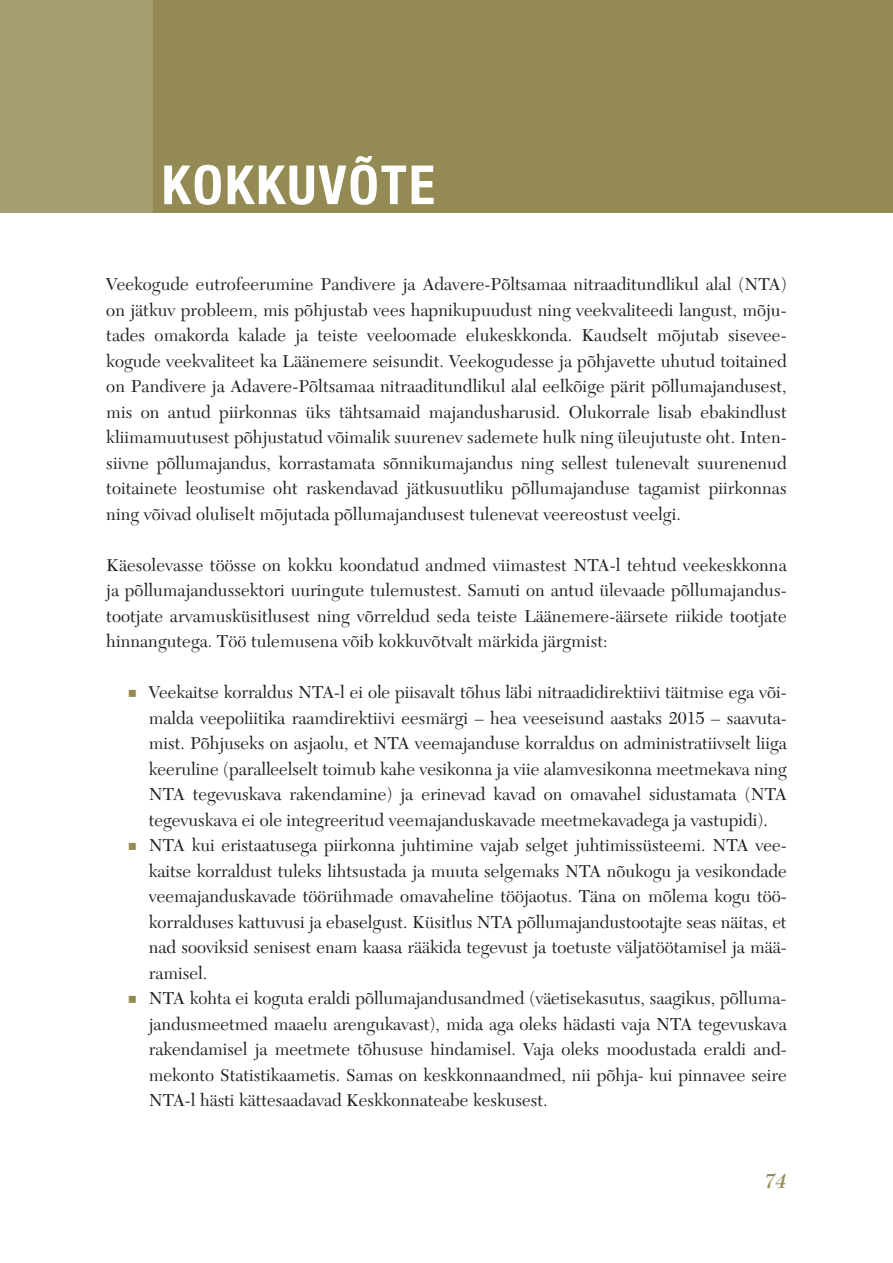
<style>
.page{position:relative;width:893px;height:1263px;background:#fff}
.page>*{position:absolute;margin:0;border:0;box-sizing:border-box;transform-origin:0 0}
.t1{font:700 condensed 54px "Helvetica Neue";color:#fff}
.t2{font:italic 600 21px "New Caledonia";color:#948b54}
.t3{font:18px/25.5px "New Caledonia";color:#231f20;text-align:justify}
.s1{color:#948b54}
</style>
<div class="page">
<div style="left:0;top:0;width:153px;height:213px;background:#a49e70"></div>
<div style="left:153px;top:0;width:740px;height:213px;background:#948b54"></div>
<h1 class="t1" style="left:162px;top:152px;width:32px">KOKKUVÕ</h1>
<h1 class="t1" style="left:381px;top:152px;width:56px">TE</h1>
<p class="t3" style="left:106px;top:272px;width:682px">Veekogude eutrofeerumine Pandivere ja Adavere-Põltsamaa nitraaditundlikul alal (NTA) on jätkuv probleem, mis põhjustab vees hapnikupuudust ning veekvaliteedi langust, mõju&shy;tades omakorda kalade ja teiste veeloomade elukeskkonda. Kaudselt mõjutab sisevee&shy;kogude veekvaliteet ka Läänemere seisundit. Veekogudesse ja põhjavette uhutud toitained on Pandivere ja Adavere-Põltsamaa nitraaditundlikul alal eelkõige pärit põllumajandusest, mis on antud piirkonnas üks tähtsamaid majandusharusid. Olukorrale lisab ebakindlust kliimamuutusest põhjustatud võimalik suurenev sademete hulk ning üleujutuste oht. Inten&shy;siivne põllumajandus, korrastamata sõnnikumajandus ning sellest tulenevalt suurenenud toitainete leostumise oht raskendavad jätkusuutliku põllumajanduse tagamist piirkonnas ning võivad oluliselt mõjutada põllumajandusest tulenevat veereostust veelgi.</p>
<p class="t3" style="left:106px;top:552px;width:682px">Käesolevasse töösse on kokku koondatud andmed viimastest NTA-l tehtud veekeskkonna ja põllumajandussektori uuringute tulemustest. Samuti on antud ülevaade põllumajandus&shy;tootjate arvamusküsitlusest ning võrreldud seda teiste Läänemere-äärsete riikide tootjate hinnangutega. Töö tulemusena võib kokkuvõtvalt märkida järgmist:</p>
<p class="t3" style="left:149px;top:680px;width:639px;text-indent:-21px"><span class="s1">○</span> Veekaitse korraldus NTA-l ei ole piisavalt tõhus läbi nitraadidirektiivi täitmise ega või&shy;malda veepoliitika raamdirektiivi eesmärgi – hea veeseisund aastaks 2015 – saavuta&shy;mist. Põhjuseks on asjaolu, et NTA veemajanduse korraldus on administratiivselt liiga keeruline (paralleelselt toimub kahe vesikonna ja viie alamvesikonna meetmekava ning NTA tegevuskava rakendamine) ja erinevad kavad on omavahel sidustamata (NTA tegevuskava ei ole integreeritud veemajanduskavade meetmekavadega ja vastupidi).</p>
<p class="t3" style="left:149px;top:833px;width:639px;text-indent:-21px"><span class="s1">○</span> NTA kui eristaatusega piirkonna juhtimine vajab selget juhtimissüsteemi. NTA vee&shy;kaitse korraldust tuleks lihtsustada ja muuta selgemaks NTA nõukogu ja vesikondade veemajanduskavade töörühmade omavaheline tööjaotus. Täna on mõlema kogu töö&shy;korralduses kattuvusi ja ebaselgust. Küsitlus NTA põllumajandustootajte seas näitas, et nad sooviksid senisest enam kaasa rääkida tegevust ja toetuste väljatöötamisel ja mää&shy;ramisel.</p>
<p class="t3" style="left:149px;top:986px;width:639px;text-indent:-21px"><span class="s1">○</span> NTA kohta ei koguta eraldi põllumajandusandmed (väetisekasutus, saagikus, põlluma&shy;jandusmeetmed maaelu arengukavast), mida aga oleks hädasti vaja NTA tegevuskava rakendamisel ja meetmete tõhususe hindamisel. Vaja oleks moodustada eraldi and&shy;mekonto Statistikaametis. Samas on keskkonnaandmed, nii põhja- kui pinnavee seire NTA-l hästi kättesaadavad Keskkonnateabe keskusest.</p>
<p class="t2" style="left:765px;top:1169px;width:23px">74</p>
</div>
